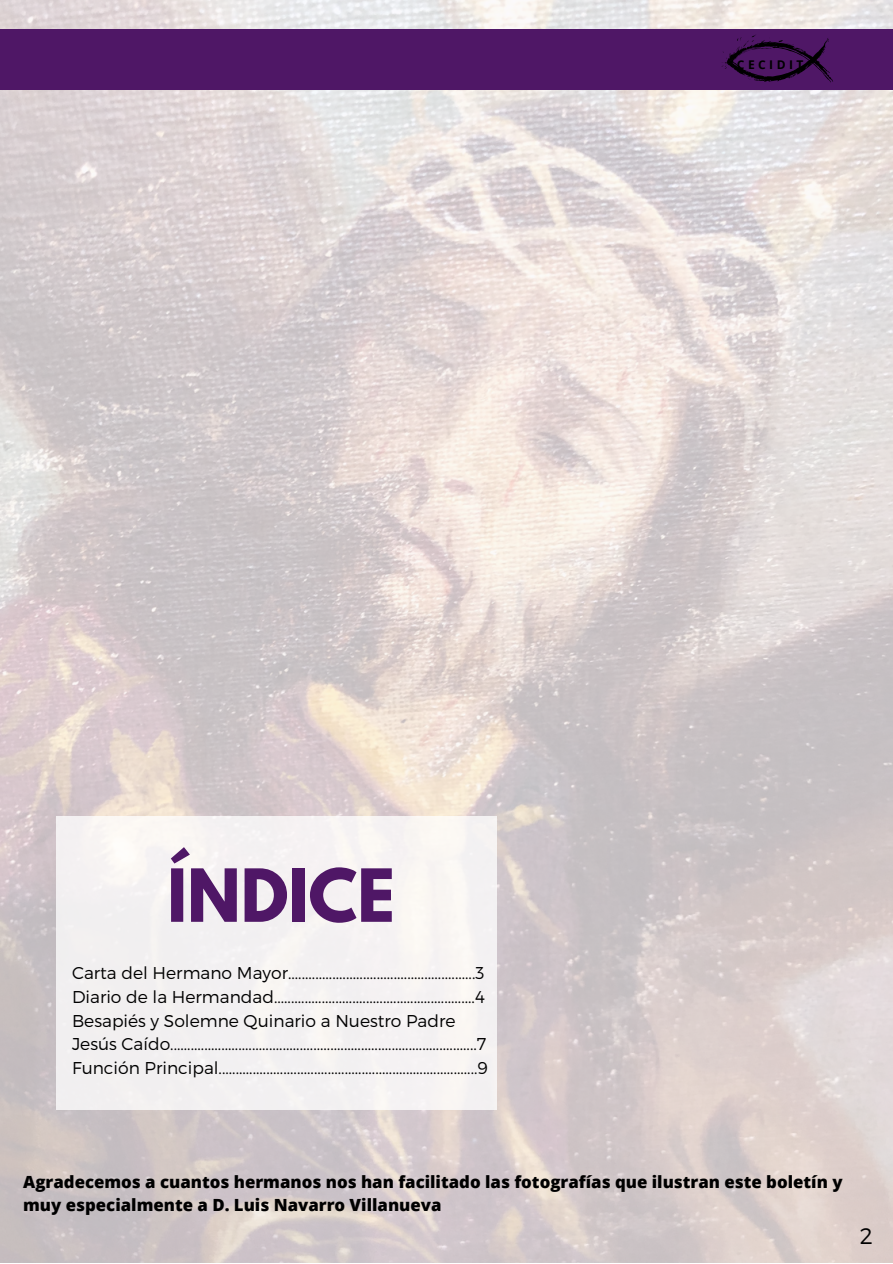
<style>
.page{position:relative;width:893px;height:1264px;background:#fff}
.page>*{position:absolute;margin:0;border:0;box-sizing:border-box;transform-origin:0 0}
.t1{font:700 64.8px "League Spartan";color:#4f1766}
.t2{font:300 22.5px "Montserrat";color:#000}
.t3{font:300 17.1px/23.5px "Montserrat";color:#000}
.t4{font:800 16.8px/22.5px "Open Sans";color:#000}
.t5{font:700 12px "Open Sans";letter-spacing:.29em;color:#000}
</style>
<div class="page">
<img style="left:0;top:0;width:892px;height:1262px">
<div style="left:57px;top:816px;width:439px;height:293px;background:#f4f1f2"></div>
<div style="left:0;top:29px;width:892px;height:60px;background:#4f1766"></div>
<svg style="left:721px;top:35px;width:112px;height:48px"></svg>
<p class="t5" style="left:736px;top:56px;width:68px">CECIDIT</p>
<h1 class="t1" style="left:167px;top:863px;width:229px">ÍNDICE</h1>
<p class="t3" style="left:72px;top:960px;width:417px">Carta del Hermano Mayor.......................................................3<br>Diario de la Hermandad...........................................................4<br>Besapiés y Solemne Quinario a Nuestro Padre Jesús Caído..........................................................................................7<br>Función Principal............................................................................9</p>
<p class="t4" style="left:23px;top:1170px;width:820px">Agradecemos a cuantos hermanos nos han facilitado las fotografías que ilustran este boletín y muy especialmente a D. Luis Navarro Villanueva</p>
<h2 class="t2" style="left:859px;top:1221px;width:15px">2</h2>
</div>
